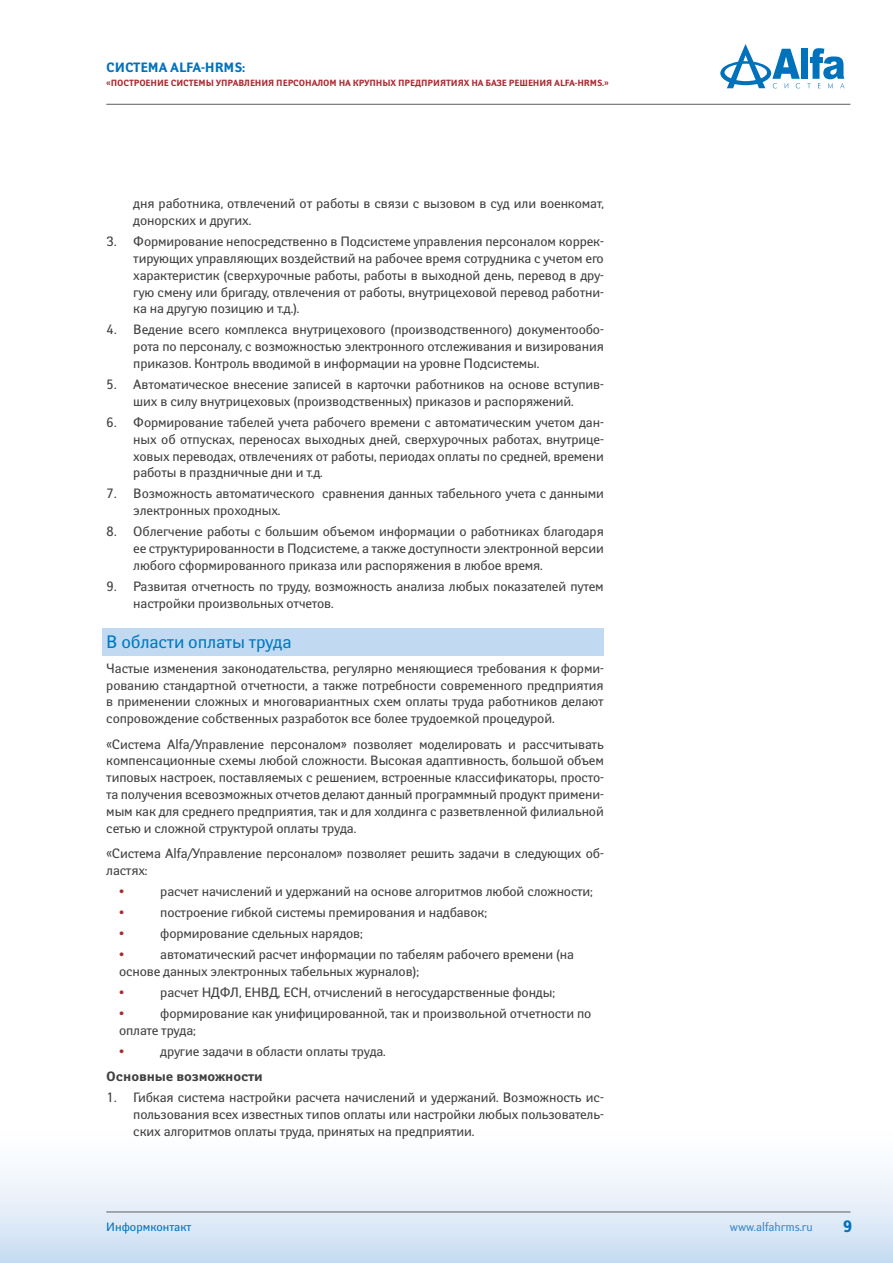
<style>
.page{position:relative;width:893px;height:1263px;background:#fff}
.page>*{position:absolute;margin:0;border:0;box-sizing:border-box;transform-origin:0 0}
.t1{font:18px "Yanus C";letter-spacing:-.01em;color:#007ac1}
.t2{font:700 16.5px "Yanus C";color:#0072bc}
.t3{font:13.5px/16.8px "Yanus C";letter-spacing:-.01em;color:#414042}
.t4{font:700 13.5px "Yanus C";letter-spacing:-.01em;color:#0072bc}
.t5{font:12px "Yanus C";color:#3a89c9}
.t6{font:12px "Yanus C";color:#0072bc}
.t7{font:700 9px "Yanus C";letter-spacing:-.01em;color:#a72c31}
.s1{font-family:"Myriad Pro";font-size:18px;color:#a72c31}
.s2{font-weight:700}
</style>
<div class="page">
<svg style="left:0;top:1171px;width:893px;height:92px"></svg>
<hr style="left:106px;top:104px;width:744px;height:1px;background:#636466">
<div style="left:801px;top:49px;width:7px;height:30px;background:#0072bc"></div>
<svg style="left:807px;top:48px;width:37px;height:40px"></svg>
<svg style="left:720px;top:44px;width:80px;height:44px"></svg>
<hr style="left:106px;top:1211px;width:744px;height:1px;background:#636466">
<div style="left:102px;top:628px;width:502px;height:28px;background:#c2daf1"></div>
<p class="t4" style="left:106px;top:60px;width:140px">Система Alfa-HRMS:</p>
<p class="t7" style="left:106px;top:78px;width:504px">«Построение системы уп равления п ерсоналом на круп ных п редп риятиях на базе решения Alfa-HRMS.»</p>
<p class="t3" style="left:133px;top:195px;width:472px">дня работника, отвлечений от работы в связи с вызовом в суд или военкомат, донорских и других.</p>
<p class="t3" style="left:133px;top:233px;width:472px;text-align:justify;text-indent:-27px">3. Формирование непосредственно в Подсистеме управления персоналом коррек&shy;тирующих управляющих воздействий на рабочее время сотрудника с учетом его характеристик (сверхурочные работы, работы в выходной день, перевод в дру&shy;гую смену или бригаду, отвлечения от работы, внутрицеховой перевод работни&shy;ка на другую позицию и т.д.).</p>
<p class="t3" style="left:133px;top:321px;width:472px;text-align:justify;text-indent:-27px">4. Ведение всего комплекса внутрицехового (производственного) документообо&shy;рота по персоналу, с возможностью электронного отслеживания и визирования приказов. Контроль вводимой в информации на уровне Подсистемы.</p>
<p class="t3" style="left:106px;top:376px;width:499px;text-align:center">5. Автоматическое внесение записей в карточки работников на основе вступив&shy;ших в силу внутрицеховых (производственных) приказов и распоряжений.</p>
<p class="t3" style="left:133px;top:414px;width:472px;text-align:justify;text-indent:-27px">6. Формирование табелей учета рабочего времени с автоматическим учетом дан&shy;ных об отпусках, переносах выходных дней, сверхурочных работах, внутрице&shy;ховых переводах, отвлечениях от работы, периодах оплаты по средней, времени работы в праздничные дни и т.д.</p>
<p class="t3" style="left:133px;top:485px;width:472px;text-indent:-27px">7. Возможность автоматического сравнения данных табельного учета с данными электронных проходных.</p>
<p class="t3" style="left:133px;top:523px;width:472px;text-align:justify;text-indent:-27px">8. Облегчение работы с большим объемом информации о работниках благодаря ее структурированности в Подсистеме, а также доступности электронной версии любого сформированного приказа или распоряжения в любое время.</p>
<p class="t3" style="left:133px;top:578px;width:472px;text-indent:-27px">9. Развитая отчетность по труду, возможность анализа любых показателей путем настройки произвольных отчетов.</p>
<h1 class="t1" style="left:106px;top:630px;width:187px">В области оплаты труда</h1>
<p class="t3" style="left:106px;top:660px;width:499px;text-align:justify">Ч астые изменения законодательства, регулярно меняющиеся требования к форми&shy;рованию стандартной отчетности, а также потребности современного предприятия в применении сложных и многовариантных схем оплаты труда работников делают сопровождение собственных разработок все более трудоемкой процедурой.</p>
<p class="t3" style="left:106px;top:735px;width:499px;text-align:justify">«Система Alfa/Управление персоналом» позволяет моделировать и рассчитывать компенсационные схемы любой сложности. Высокая адаптивность, большой объем типовых настроек, поставляемых с решением, встроенные классификаторы, просто&shy;та получения всевозможных отчетов делают данный программный продукт примени&shy;мым как для среднего предприятия, так и для холдинга с разветвленной филиальной сетью и сложной структурой оплаты труда.</p>
<p class="t3" style="left:106px;top:845px;width:499px">«Система Alfa/Управление персоналом» позволяет решить задачи в следующих об&shy;ластях:</p>
<p class="t3" style="left:119px;top:883px;width:475px"><span class="s1">•</span> расчет начислений и удержаний на основе алгоритмов любой сложности;</p>
<p class="t3" style="left:119px;top:904px;width:369px"><span class="s1">•</span> построение гибкой системы премирования и надбавок;</p>
<p class="t3" style="left:119px;top:925px;width:245px"><span class="s1">•</span> формирование сдельных нарядов;</p>
<p class="t3" style="left:119px;top:946px;width:457px"><span class="s1">•</span> автоматический расчет информации по табелям рабочего времени (на основе данных электронных табельных журналов);</p>
<p class="t3" style="left:119px;top:984px;width:437px"><span class="s1">•</span> расчет НДФЛ, ЕНВД, ЕСН, отчислений в негосударственные фонды;</p>
<p class="t3" style="left:119px;top:1005px;width:474px"><span class="s1">•</span> формирование как унифицированной, так и произвольной отчетности по оплате труда;</p>
<p class="t3" style="left:106px;top:1038px;width:281px;line-height:25.3px;text-indent:13px"><span class="s1">•</span> другие задачи в области оплаты труда.<br><span class="s2">Основные возможности</span></p>
<p class="t3" style="left:133px;top:1089px;width:472px;text-align:justify;text-indent:-27px">1. Гибкая система настройки расчета начислений и удержаний. Возможность ис&shy;пользования всех известных типов оплаты или настройки любых пользователь&shy;ских алгоритмов оплаты труда, принятых на предприятии.</p>
<p class="t6" style="left:106px;top:1220px;width:87px">Информконтакт</p>
<p class="t5" style="left:730px;top:1220px;width:84px">www.alfahrms.ru</p>
<p class="t2" style="left:842px;top:1216px;width:12px">9</p>
</div>
